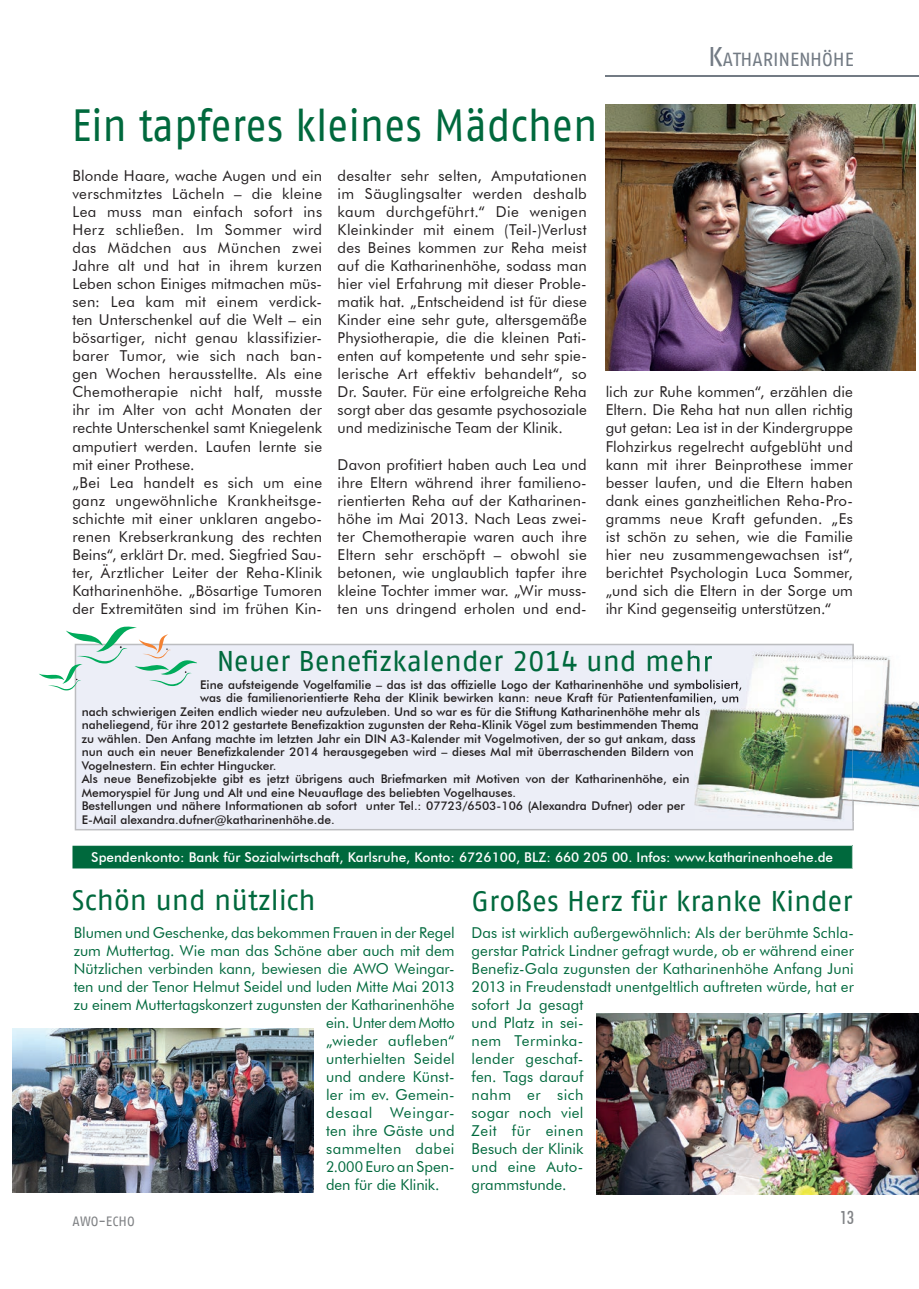
<style>
.page{position:relative;width:919px;height:1289px;background:#fff}
.page>*{position:absolute;margin:0;border:0;box-sizing:border-box;transform-origin:0 0}
.t1{font:45px "AWO Fago Office";color:#00693d;scale:.9 1}
.t2{font:28.5px "AWO Fago Office";color:#00693d}
.t3{font:18.9px "AWO Fago Office";color:#737b84}
.t4{font:500 condensed 18px "Futura BT";color:#808285}
.t5{font:15px/18px "Futura BT";letter-spacing:.015em;color:#231f20;text-align:justify}
.t6{font:15px/18px "Futura BT";letter-spacing:.005em;color:#00693d}
.t7{font:15px "Futura BT";letter-spacing:-.015em;color:#00693d}
.t8{font:15px "Futura BT";letter-spacing:.025em;color:#00693d}
.t9{font:15px "Futura BT";letter-spacing:.005em;color:#00693d;scale:.95 1}
.t10{font:15px "Futura BT";letter-spacing:.045em;color:#00693d}
.t11{font:15px "Futura BT";letter-spacing:.035em;color:#00693d}
.t12{font:500 13.5px "Futura BT";color:#fff}
.t13{font:13.5px "AWO Fago Office";color:#808285}
.t14{font:500 12px "Futura BT";color:#231f20}
.s1{font-size:27px}
</style>
<div class="page">
<hr style="left:605px;top:75px;width:313px;height:2px;background:#737b84">
<div style="left:75px;top:643px;width:778px;height:187px;background:#eceef7"></div>
<svg style="left:72px;top:845px;width:780px;height:24px;background:#0d7147"></svg>
<svg style="left:39px;top:626px;width:160px;height:64px"></svg>
<img style="left:13px;top:1028px;width:300px;height:164px">
<img style="left:596px;top:1013px;width:322px;height:181px">
<img style="left:605px;top:105px;width:310px;height:265px">
<img style="left:853px;top:645px;width:65px;height:176px">
<img style="left:694px;top:645px;width:159px;height:176px">
<img style="left:694px;top:679px;width:48px;height:12px">
<img style="left:694px;top:693px;width:45px;height:11px">
<svg style="left:694px;top:706px;width:6px;height:39px"></svg>
<img style="left:694px;top:650px;width:17px;height:21px">
<p class="t3" style="left:708px;top:48px;width:147px"><span class="s1">K</span>ATHARINENHÖHE</p>
<h1 class="t1" style="left:72px;top:100px;width:585px">Ein tapferes kleines Mädchen</h1>
<p class="t5" style="left:72px;top:167px;width:251px;text-align:left">Blonde Haare, wache Augen und ein verschmitztes Lächeln – die kleine Lea muss man einfach sofort ins Herz schließen. Im Sommer wird das Mädchen aus München zwei Jahre alt und hat in ihrem kurzen Leben schon Einiges mitmachen müs&shy;sen: Lea kam mit einem verdick&shy;ten Unterschenkel auf die Welt – ein bösartiger, nicht genau klassifizier&shy;barer Tumor, wie sich nach ban&shy;gen Wochen herausstellte. Als eine Chemotherapie nicht half, musste ihr im Alter von acht Monaten der rechte Unterschenkel samt Kniegelenk amputiert werden. Laufen lernte sie mit einer Prothese.<br>„Bei Lea handelt es sich um eine ganz ungewöhnliche Krankheitsge&shy;schichte mit einer unklaren angebo&shy;renen Krebserkrankung des rechten Beins“, erklärt Dr. med. Siegfried Sau&shy;ter, Ärztlicher Leiter der Reha-Klinik Katharinenhöhe. „Bösartige Tumoren der Extremitäten sind im frühen Kin-</p>
<p class="t5" style="left:337px;top:167px;width:251px">desalter sehr selten, Amputationen im Säuglingsalter werden deshalb kaum durchgeführt.“ Die wenigen Kleinkinder mit einem (Teil-)Verlust des Beines kommen zur Reha meist auf die Katharinenhöhe, sodass man hier viel Erfahrung mit dieser Proble&shy;matik hat. „Entscheidend ist für diese Kinder eine sehr gute, altersgemäße Physiotherapie, die die kleinen Pati&shy;enten auf kompetente und sehr spie&shy;lerische Art effektiv behandelt“, so Dr. Sauter. Für eine erfolgreiche Reha sorgt aber das gesamte psychosoziale und medizinische Team der Klinik.</p>
<p class="t5" style="left:337px;top:455px;width:251px">Davon profitiert haben auch Lea und ihre Eltern während ihrer familieno&shy;rientierten Reha auf der Katharinen&shy;höhe im Mai 2013. Nach Leas zwei&shy;ter Chemotherapie waren auch ihre Eltern sehr erschöpft – obwohl sie betonen, wie unglaublich tapfer ihre kleine Tochter immer war. „Wir muss&shy;ten uns dringend erholen und end-</p>
<p class="t5" style="left:605px;top:383px;width:249px">lich zur Ruhe kommen“, erzählen die Eltern. Die Reha hat nun allen richtig gut getan: Lea ist in der Kindergruppe Flohzirkus regelrecht aufgeblüht und kann mit ihrer Beinprothese immer besser laufen, und die Eltern haben dank eines ganzheitlichen Reha-Pro&shy;gramms neue Kraft gefunden. „Es ist schön zu sehen, wie die Familie hier neu zusammengewachsen ist“, berichtet Psychologin Luca Sommer, „und sich die Eltern in der Sorge um ihr Kind gegenseitig unterstützen.“</p>
<h2 class="t2" style="left:217px;top:645px;width:497px">Neuer Benefizkalender 2014 und mehr</h2>
<p class="t14" style="left:200px;top:677px;width:543px">Eine aufsteigende Vogelfamilie – das ist das offizielle Logo der Katharinenhöhe und symbolisiert,</p>
<p class="t14" style="left:200px;top:690px;width:540px">was die familienorientierte Reha der Klinik bewirken kann: neue Kraft für Patientenfamilien, um</p>
<p class="t14" style="left:82px;top:704px;width:619px">nach schwierigen Zeiten endlich wieder neu aufzuleben. Und so war es für die Stiftung Katharinenhöhe mehr als</p>
<p class="t14" style="left:82px;top:717px;width:618px">naheliegend, für ihre 2012 gestartete Benefizaktion zugunsten der Reha-Klinik Vögel zum bestimmenden Thema</p>
<p class="t14" style="left:82px;top:731px;width:615px">zu wählen. Den Anfang machte im letzten Jahr ein DIN A3-Kalender mit Vogelmotiven, der so gut ankam, dass</p>
<p class="t14" style="left:82px;top:744px;width:613px">nun auch ein neuer Benefizkalender 2014 herausgegeben wird – dieses Mal mit überraschenden Bildern von</p>
<p class="t14" style="left:82px;top:758px;width:196px">Vogelnestern. Ein echter Hingucker.</p>
<p class="t14" style="left:82px;top:771px;width:609px">Als neue Benefizobjekte gibt es jetzt übrigens auch Briefmarken mit Motiven von der Katharinenhöhe, ein</p>
<p class="t14" style="left:82px;top:785px;width:436px">Memoryspiel für Jung und Alt und eine Neuauflage des beliebten Vogelhauses.</p>
<p class="t14" style="left:82px;top:798px;width:605px">Bestellungen und nähere Informationen ab sofort unter Tel.: 07723/6503-106 (Alexandra Dufner) oder per</p>
<p class="t14" style="left:82px;top:812px;width:254px">E-Mail alexandra.dufner@katharinenhöhe.de.</p>
<p class="t12" style="left:91px;top:849px;width:743px">Spendenkonto: Bank für Sozialwirtschaft, Karlsruhe, Konto: 6726100, BLZ: 660 205 00. Infos: www.katharinenhoehe.de</p>
<h2 class="t2" style="left:72px;top:884px;width:245px">Schön und nützlich</h2>
<h2 class="t2" style="left:471px;top:885px;width:382px">Großes Herz für kranke Kinder</h2>
<p class="t6" style="left:74px;top:923px;width:382px">Blumen und Geschenke, das bekommen Frauen in der Regel</p>
<p class="t6" style="left:74px;top:941px;width:382px">zum Muttertag. Wie man das Schöne aber auch mit dem</p>
<p class="t6" style="left:74px;top:959px;width:382px">Nützlichen verbinden kann, bewiesen die AWO Weingar-</p>
<p class="t6" style="left:74px;top:977px;width:382px">ten und der Tenor Helmut Seidel und luden Mitte Mai 2013</p>
<p class="t6" style="left:74px;top:995px;width:382px">zu einem Muttertagskonzert zugunsten der Katharinenhöhe</p>
<p class="t7" style="left:326px;top:1013px;width:130px">ein. Unter dem Motto</p>
<p class="t8" style="left:326px;top:1031px;width:130px">„wieder aufleben“</p>
<p class="t6" style="left:326px;top:1049px;width:130px">unterhielten Seidel</p>
<p class="t6" style="left:326px;top:1067px;width:130px">und andere Künst-</p>
<p class="t6" style="left:326px;top:1085px;width:130px">ler im ev. Gemein-</p>
<p class="t10" style="left:326px;top:1103px;width:130px">desaal Weingar-</p>
<p class="t6" style="left:326px;top:1121px;width:130px">ten ihre Gäste und</p>
<p class="t11" style="left:326px;top:1139px;width:130px">sammelten dabei</p>
<p class="t9" style="left:326px;top:1157px;width:137px">2.000 Euro an Spen-</p>
<p class="t6" style="left:326px;top:1175px;width:115px">den für die Klinik.</p>
<p class="t6" style="left:471px;top:923px;width:384px">Das ist wirklich außergewöhnlich: Als der berühmte Schla&shy;gerstar Patrick Lindner gefragt wurde, ob er während einer<br>Benefiz-Gala zugunsten der Katharinenhöhe Anfang Juni<br>2013 in Freudenstadt unentgeltlich auftreten würde, hat er sofort Ja gesagt<br>und Platz in sei-<br>nem Terminka-<br>lender geschaf-<br>fen. Tags darauf<br>nahm er sich<br>sogar noch viel<br>Zeit für einen<br>Besuch der Klinik<br>und eine Auto-<br>grammstunde.</p>
<p class="t13" style="left:73px;top:1213px;width:64px">AWO-ECHO</p>
<p class="t4" style="left:840px;top:1206px;width:15px">13</p>
</div>
